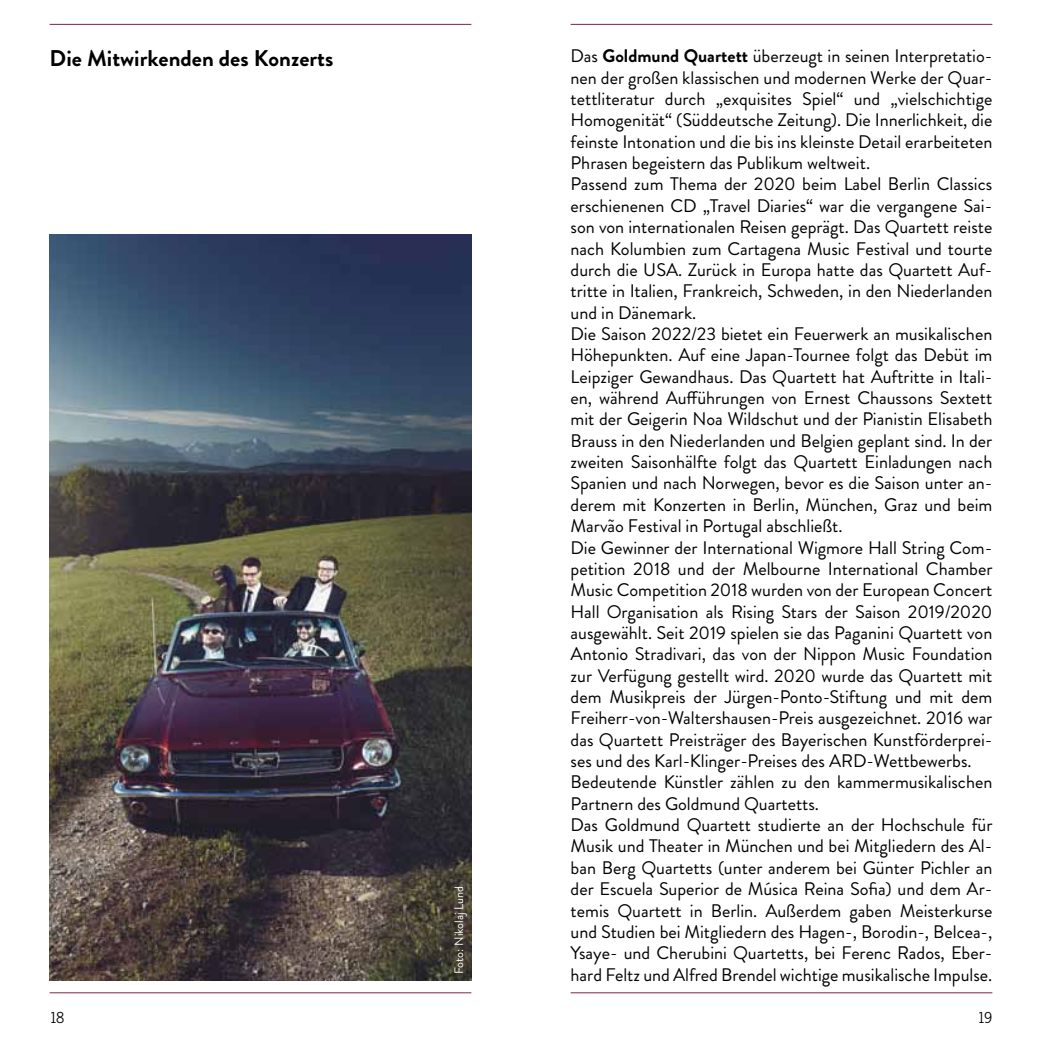
<style>
.page{position:relative;width:1042px;height:1042px;background:#fff}
.page>*{position:absolute;margin:0;border:0;box-sizing:border-box;transform-origin:0 0}
.t1{font:700 22.75px "Brandon";color:#000}
.t2{font:18.2px/21.3px "Brandon";color:#000}
.t3{font:15.75px "News Gothic BQ";color:#000}
.t4{font:12.25px "Brandon";color:#fff}
.s1{font-weight:700}
</style>
<div class="page">
<hr style="left:50px;top:24px;width:421px;height:1px;background:#79283b">
<hr style="left:570px;top:24px;width:422px;height:1px;background:#79283b">
<hr style="left:50px;top:992px;width:421px;height:1px;background:#79283b">
<hr style="left:570px;top:992px;width:422px;height:1px;background:#79283b">
<img style="left:50px;top:234px;width:421px;height:747px">
<p class="t1" style="left:50px;top:42px;width:285px">Die Mitwirkenden des Konzerts</p>
<p class="t2" style="left:570px;top:46px;width:423px">Das <span class="s1">Goldmund Quartett</span> überzeugt in seinen Interpretatio&shy;nen der großen klassischen und modernen Werke der Quar&shy;tettliteratur durch „exquisites Spiel“ und „vielschichtige Homogenität“ (Süddeutsche Zeitung). Die Innerlichkeit, die feinste Intonation und die bis ins kleinste Detail erarbeiteten Phrasen begeistern das Publikum weltweit.<br>Passend zum Thema der 2020 beim Label Berlin Classics erschienenen CD „Travel Diaries“ war die vergangene Sai&shy;son von internationalen Reisen geprägt. Das Quartett reiste nach Kolumbien zum Cartagena Music Festival und tourte durch die USA. Zurück in Europa hatte das Quartett Auf&shy;tritte in Italien, Frankreich, Schweden, in den Niederlanden und in Dänemark.<br>Die Saison 2022/23 bietet ein Feuerwerk an musikalischen Höhepunkten. Auf eine Japan-Tournee folgt das Debüt im Leipziger Gewandhaus. Das Quartett hat Auftritte in Itali&shy;en, während Aufführungen von Ernest Chaussons Sextett mit der Geigerin Noa Wildschut und der Pianistin Elisabeth Brauss in den Niederlanden und Belgien geplant sind. In der zweiten Saisonhälfte folgt das Quartett Einladungen nach Spanien und nach Norwegen, bevor es die Saison unter an&shy;derem mit Konzerten in Berlin, München, Graz und beim Marvão Festival in Portugal abschließt.<br>Die Gewinner der International Wigmore Hall String Com&shy;petition 2018 und der Melbourne International Chamber Music Competition 2018 wurden von der European Concert Hall Organisation als Rising Stars der Saison 2019/2020 ausgewählt. Seit 2019 spielen sie das Paganini Quartett von Antonio Stradivari, das von der Nippon Music Foundation zur Verfügung gestellt wird. 2020 wurde das Quartett mit dem Musikpreis der Jürgen-Ponto-Stiftung und mit dem Freiherr-von-Waltershausen-Preis ausgezeichnet. 2016 war das Quartett Preisträger des Bayerischen Kunstförderprei&shy;ses und des Karl-Klinger-Preises des ARD-Wettbewerbs.<br>Bedeutende Künstler zählen zu den kammermusikalischen Partnern des Goldmund Quartetts.<br>Das Goldmund Quartett studierte an der Hochschule für Musik und Theater in München und bei Mitgliedern des Al&shy;ban Berg Quartetts (unter anderem bei Günter Pichler an der Escuela Superior de Música Reina Sofia) und dem Ar&shy;temis Quartett in Berlin. Außerdem gaben Meisterkurse und Studien bei Mitgliedern des Hagen-, Borodin-, Belcea-, Ysaye- und Cherubini Quartetts, bei Ferenc Rados, Eber&shy;hard Feltz und Alfred Brendel wichtige musikalische Impulse.</p>
<p class="t4" style="left:450px;top:974px;width:90px;rotate:-90deg">Foto: Nikolaj Lund</p>
<p class="t3" style="left:50px;top:1009px;width:16px">18</p>
<p class="t3" style="left:977px;top:1009px;width:16px">19</p>
</div>
